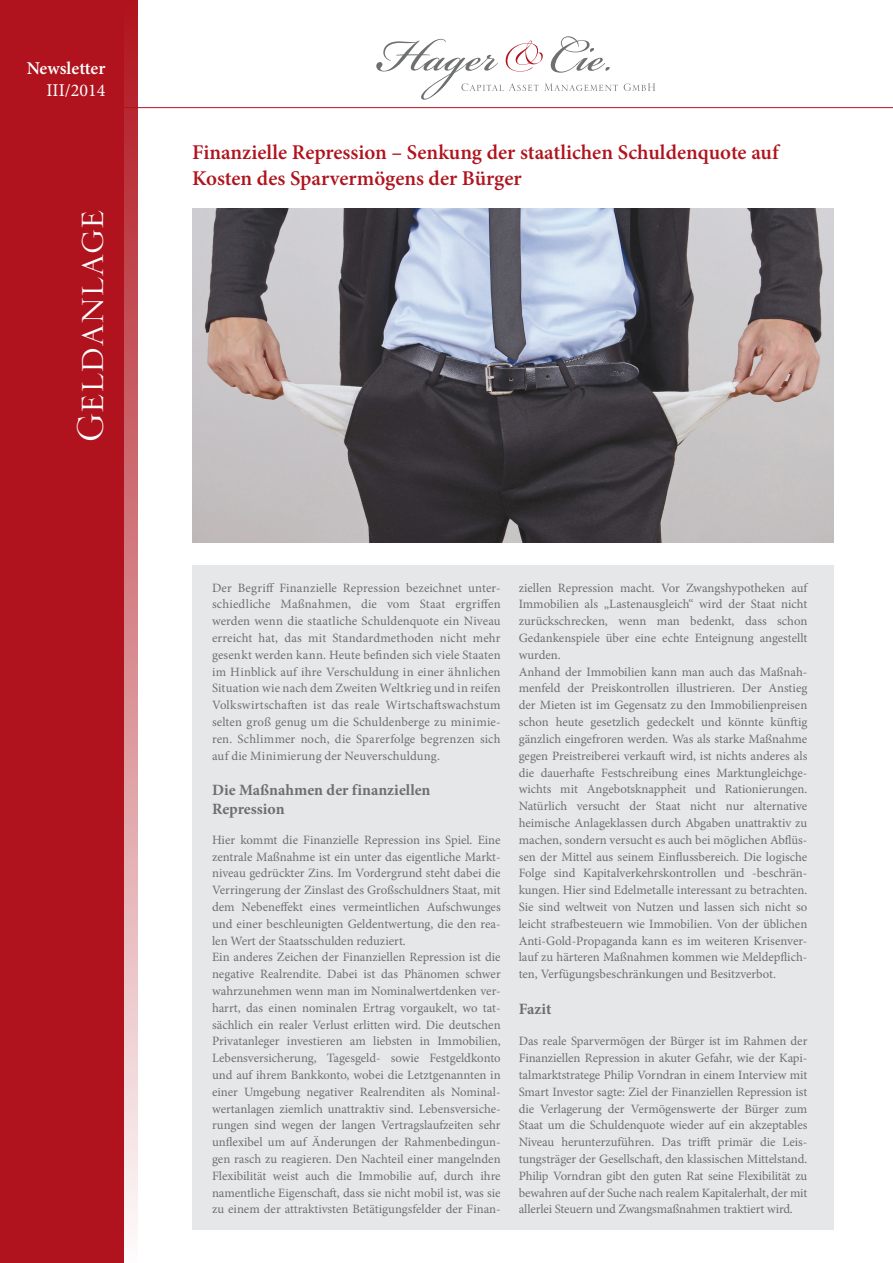
<style>
.page{position:relative;width:893px;height:1263px;background:#fff}
.page>*{position:absolute;margin:0;border:0;box-sizing:border-box;transform-origin:0 0}
.t1{font:67.5px "Serlio LH";color:#fff}
.t2{font:49.5px "Serlio LH";color:#fff}
.t3{font:600 21px "Minion Pro";letter-spacing:-.005em;color:#b0131d}
.t4{font:600 18px "Minion Pro";letter-spacing:-.005em;color:#fff}
.t5{font:18px "Minion Pro";color:#fff}
.t6{font:700 15.75px/18.9px "Minion Pro";color:#6d6f71}
.t7{font:12.75px/16.8px "Minion Pro";color:#6d6f71;text-align:justify}
</style>
<div class="page">
<hr style="left:0;top:107px;width:893px;height:1px;background:#b0131d">
<div style="left:0;top:0;width:123px;height:1263px;background:#b0131d"></div>
<svg style="left:123px;top:0;width:15px;height:1263px;background:#d47f85"></svg>
<div style="left:192px;top:565px;width:641px;height:665px;background:#e6e7e9"></div>
<svg style="left:376px;top:36px;width:242px;height:64px"></svg>
<svg style="left:624px;top:83px;width:31px;height:8px"></svg>
<img style="left:192px;top:209px;width:641px;height:333px">
<p class="t4" style="left:27px;top:55px;width:80px">Newsletter</p>
<p class="t5" style="left:47px;top:78px;width:60px">III/2014</p>
<p class="t2" style="left:66px;top:442px;width:235px;rotate:-90deg">Geldanlage</p>
<p class="t1" style="left:72px;top:600px;width:372px;rotate:-90deg">Versicherung</p>
<p class="t3" style="left:192px;top:138px;width:588px">Finanzielle Repression – Senkung der staatlichen Schuldenquote auf</p>
<p class="t3" style="left:192px;top:163px;width:331px">Kosten des Sparvermögens der Bürger</p>
<p class="t7" style="left:212px;top:579px;width:290px">Der Begriff Finanzielle Repression bezeichnet unter&shy;schiedliche Maßnahmen, die vom Staat ergriffen werden wenn die staatliche Schuldenquote ein Niveau erreicht hat, das mit Standardmethoden nicht mehr gesenkt werden kann. Heute befinden sich viele Staaten im Hinblick auf ihre Verschuldung in einer ähnlichen Situation wie nach dem Zweiten Weltkrieg und in reifen Volkswirtschaften ist das reale Wirtschaftswachstum selten groß genug um die Schuldenberge zu minimie&shy;ren. Schlimmer noch, die Sparerfolge begrenzen sich auf die Minimierung der Neuverschuldung.</p>
<p class="t6" style="left:212px;top:781px;width:220px">Die Maßnahmen der finanziellen<br>Repression</p>
<p class="t7" style="left:212px;top:831px;width:290px">Hier kommt die Finanzielle Repression ins Spiel. Eine zentrale Maßnahme ist ein unter das eigentliche Markt&shy;niveau gedrückter Zins. Im Vordergrund steht dabei die Verringerung der Zinslast des Großschuldners Staat, mit dem Nebeneffekt eines vermeintlichen Aufschwunges und einer beschleunigten Geldentwertung, die den rea&shy;len Wert der Staatsschulden reduziert.</p>
<p class="t7" style="left:212px;top:949px;width:290px">Ein anderes Zeichen der Finanziellen Repression ist die negative Realrendite. Dabei ist das Phänomen schwer wahrzunehmen wenn man im Nominalwertdenken ver&shy;harrt, das einen nominalen Ertrag vorgaukelt, wo tat&shy;sächlich ein realer Verlust erlitten wird. Die deutschen Privatanleger investieren am liebsten in Immobilien, Lebensversicherung, Tagesgeld- sowie Festgeldkonto und auf ihrem Bankkonto, wobei die Letztgenannten in einer Umgebung negativer Realrenditen als Nominal&shy;wertanlagen ziemlich unattraktiv sind. Lebensversiche&shy;rungen sind wegen der langen Vertragslaufzeiten sehr unflexibel um auf Änderungen der Rahmenbedingun&shy;gen rasch zu reagieren. Den Nachteil einer mangelnden Flexibilität weist auch die Immobilie auf, durch ihre namentliche Eigenschaft, dass sie nicht mobil ist, was sie zu einem der attraktivsten Betätigungsfelder der Finan-</p>
<p class="t7" style="left:519px;top:579px;width:290px">ziellen Repression macht. Vor Zwangshypotheken auf Immobilien als „Lastenausgleich“ wird der Staat nicht zurückschrecken, wenn man bedenkt, dass schon Gedankenspiele über eine echte Enteignung angestellt wurden.</p>
<p class="t7" style="left:519px;top:663px;width:290px">Anhand der Immobilien kann man auch das Maßnah&shy;menfeld der Preiskontrollen illustrieren. Der Anstieg der Mieten ist im Gegensatz zu den Immobilienpreisen schon heute gesetzlich gedeckelt und könnte künftig gänzlich eingefroren werden. Was als starke Maßnahme gegen Preistreiberei verkauft wird, ist nichts anderes als die dauerhafte Festschreibung eines Marktungleichge&shy;wichts mit Angebotsknappheit und Rationierungen.<br>Natürlich versucht der Staat nicht nur alternative heimische Anlageklassen durch Abgaben unattraktiv zu machen, sondern versucht es auch bei möglichen Abflüs&shy;sen der Mittel aus seinem Einflussbereich. Die logische Folge sind Kapitalverkehrskontrollen und -beschrän&shy;kungen. Hier sind Edelmetalle interessant zu betrachten.<br>Sie sind weltweit von Nutzen und lassen sich nicht so leicht strafbesteuern wie Immobilien. Von der üblichen Anti-Gold-Propaganda kann es im weiteren Krisenver&shy;lauf zu härteren Maßnahmen kommen wie Meldepflich&shy;ten, Verfügungsbeschränkungen und Besitzverbot.</p>
<p class="t6" style="left:519px;top:999px;width:34px">Fazit</p>
<p class="t7" style="left:519px;top:1033px;width:290px">Das reale Sparvermögen der Bürger ist im Rahmen der Finanziellen Repression in akuter Gefahr, wie der Kapi&shy;talmarktstratege Philip Vorndran in einem Interview mit Smart Investor sagte: Ziel der Finanziellen Repression ist die Verlagerung der Vermögenswerte der Bürger zum Staat um die Schuldenquote wieder auf ein akzeptables Niveau herunterzuführen. Das trifft primär die Leis&shy;tungsträger der Gesellschaft, den klassischen Mittelstand.<br>Philip Vorndran gibt den guten Rat seine Flexibilität zu bewahren auf der Suche nach realem Kapitalerhalt, der mit allerlei Steuern und Zwangsmaßnahmen traktiert wird.</p>
</div>
